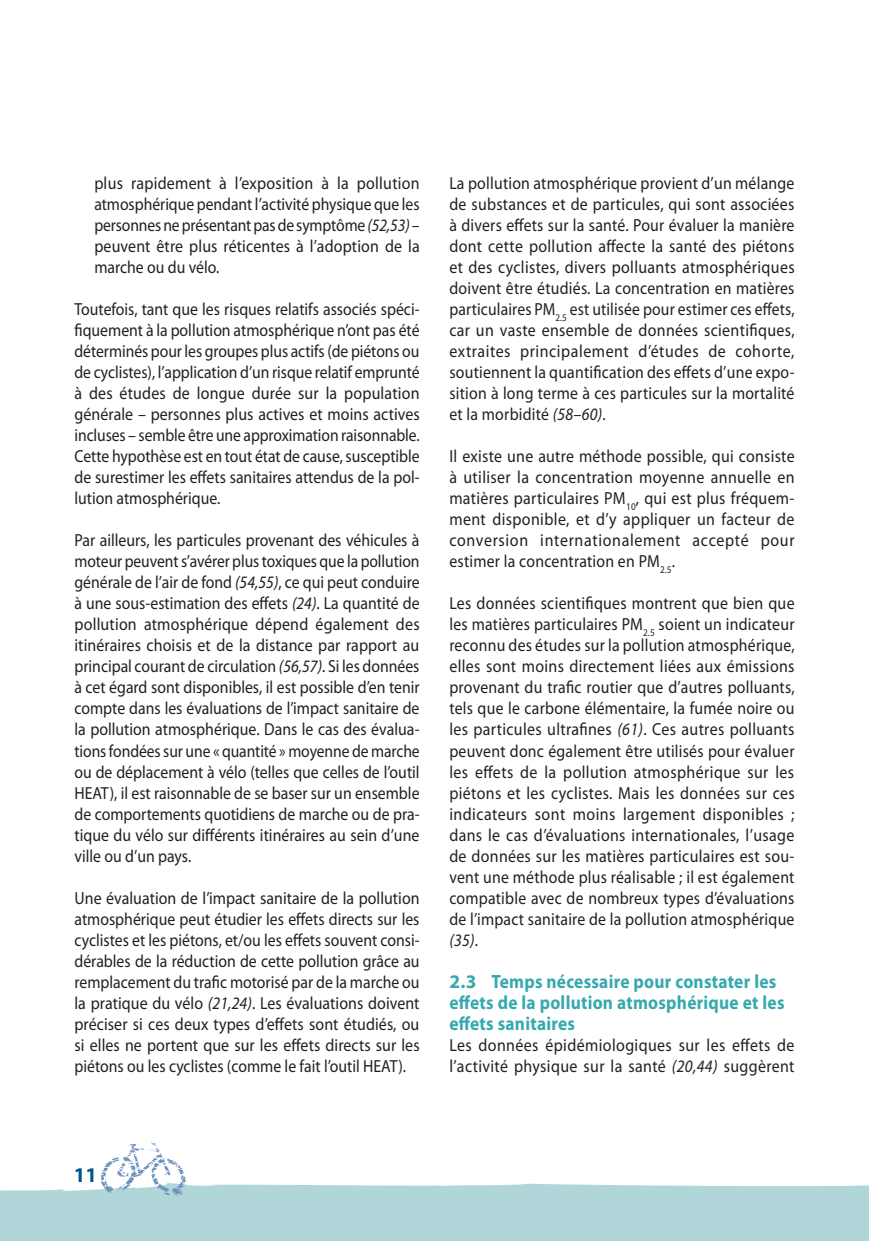
<style>
.page{position:relative;width:869px;height:1241px;background:#fff}
.page>*{position:absolute;margin:0;border:0;box-sizing:border-box;transform-origin:0 0}
.t1{font:700 21px "Myriad Pro";color:#00548e}
.t2{font:700 19.25px/21px "Myriad Pro";letter-spacing:.015em;color:#36a9af}
.Brød{font:17.5px/21px "Myriad Pro";letter-spacing:.01em;color:#231f20;text-align:justify;scale:.9 1}
.Brød-2{font:17.5px/21px "Myriad Pro";letter-spacing:.01em;color:#231f20;text-align:justify;scale:.91 1}
.s1{font-style:italic}
</style>
<div class="page">
<div style="left:0;top:1183px;width:868px;height:57px;background:#b0d6da"></div>
<svg style="left:100px;top:1142px;width:86px;height:53px"></svg>
<p class="Brød-2" style="left:94px;top:173px;width:359px">plus rapidement à l’exposition à la pollution atmosphérique pendant l’activité physique que les personnes ne présentant pas de symptôme <span class="s1">(52,53)</span> – peuvent être plus réticentes à l’adoption de la marche ou du vélo.</p>
<p class="Brød" style="left:74px;top:299px;width:385px">Toutefois, tant que les risques relatifs associés spéci&shy;fiquement à la pollution atmosphérique n’ont pas été déterminés pour les groupes plus actifs (de piétons ou de cyclistes), l’application d’un risque relatif emprunté à des études de longue durée sur la population générale – personnes plus actives et moins actives incluses – semble être une approximation raisonnable.<br>Cette hypothèse est en tout état de cause, susceptible de surestimer les effets sanitaires attendus de la pol&shy;lution atmosphérique.</p>
<p class="Brød" style="left:74px;top:530px;width:385px">Par ailleurs, les particules provenant des véhicules à moteur peuvent s’avérer plus toxiques que la pollution générale de l’air de fond <span class="s1">(54,55)</span>, ce qui peut conduire à une sous-estimation des effets <span class="s1">(24)</span>. La quantité de pollution atmosphérique dépend également des itinéraires choisis et de la distance par rapport au principal courant de circulation <span class="s1">(56,57)</span>. Si les données à cet égard sont disponibles, il est possible d’en tenir compte dans les évaluations de l’impact sanitaire de la pollution atmosphérique. Dans le cas des évalua&shy;tions fondées sur une « quantité » moyenne de marche ou de déplacement à vélo (telles que celles de l’outil HEAT), il est raisonnable de se baser sur un ensemble de comportements quotidiens de marche ou de pra&shy;tique du vélo sur différents itinéraires au sein d’une ville ou d’un pays.</p>
<p class="Brød-2" style="left:74px;top:887px;width:380px">Une évaluation de l’impact sanitaire de la pollution atmosphérique peut étudier les effets directs sur les cyclistes et les piétons, et/ou les effets souvent consi&shy;dérables de la réduction de cette pollution grâce au remplacement du trafic motorisé par de la marche ou la pratique du vélo <span class="s1">(21,24)</span>. Les évaluations doivent préciser si ces deux types d’effets sont étudiés, ou si elles ne portent que sur les effets directs sur les piétons ou les cyclistes (comme le fait l’outil HEAT).</p>
<p class="Brød" style="left:449px;top:173px;width:385px">La pollution atmosphérique provient d’un mélange de substances et de particules, qui sont associées à divers effets sur la santé. Pour évaluer la manière dont cette pollution affecte la santé des piétons et des cyclistes, divers polluants atmosphériques doivent être étudiés. La concentration en matières particulaires PM<sub>2.5</sub> est utilisée pour estimer ces effets, car un vaste ensemble de données scientifiques, extraites principalement d’études de cohorte, soutiennent la quantification des effets d’une expo&shy;sition à long terme à ces particules sur la mortalité et la morbidité <span class="s1">(58–60)</span>.</p>
<p class="Brød-2" style="left:449px;top:446px;width:381px">Il existe une autre méthode possible, qui consiste à utiliser la concentration moyenne annuelle en matières particulaires PM<sub>10</sub>, qui est plus fréquem&shy;ment disponible, et d’y appliquer un facteur de conversion internationalement accepté pour estimer la concentration en PM<sub>2.5</sub>.</p>
<p class="Brød-2" style="left:449px;top:593px;width:381px">Les données scientifiques montrent que bien que les matières particulaires PM<sub>2.5</sub> soient un indicateur reconnu des études sur la pollution atmosphérique, elles sont moins directement liées aux émissions provenant du trafic routier que d’autres polluants, tels que le carbone élémentaire, la fumée noire ou les particules ultrafines <span class="s1">(61)</span>. Ces autres polluants peuvent donc également être utilisés pour évaluer les effets de la pollution atmosphérique sur les piétons et les cyclistes. Mais les données sur ces indicateurs sont moins largement disponibles ; dans le cas d’évaluations internationales, l’usage de données sur les matières particulaires est sou&shy;vent une méthode plus réalisable ; il est également compatible avec de nombreux types d’évaluations de l’impact sanitaire de la pollution atmosphérique <span class="s1">(35)</span>.</p>
<p class="t2" style="left:449px;top:970px;width:336px">2.3 Temps nécessaire pour constater les effets de la pollution atmosphérique et les effets sanitaires</p>
<p class="Brød-2" style="left:449px;top:1034px;width:380px">Les données épidémiologiques sur les effets de l’activité physique sur la santé <span class="s1">(20,44)</span> suggèrent</p>
<p class="t1" style="left:74px;top:1162px;width:25px">11</p>
</div>
